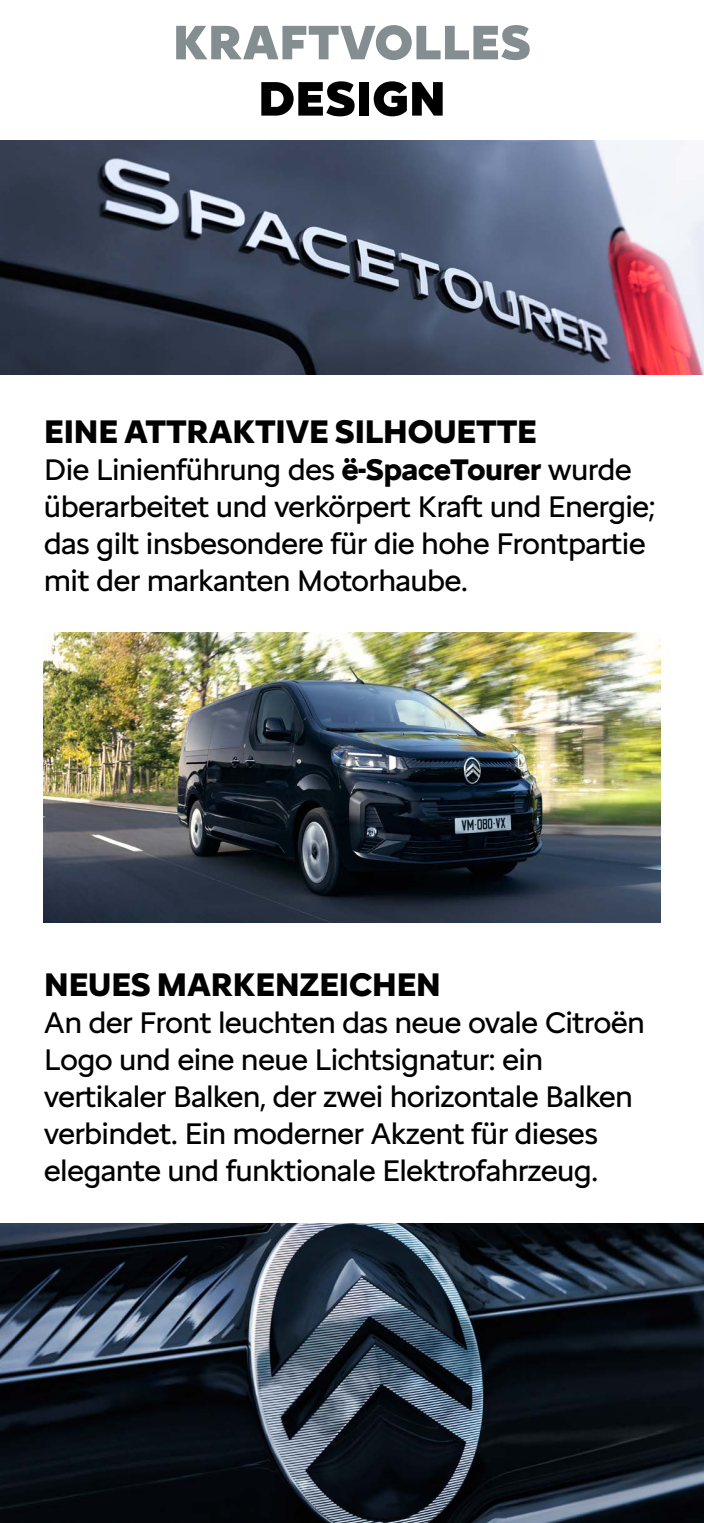
<style>
.page{position:relative;width:704px;height:1523px;background:#fff}
.page>*{position:absolute;margin:0;border:0;box-sizing:border-box;transform-origin:0 0}
.t1{font:900 50px "Citroen Type";letter-spacing:-.01em;color:#848e91}
.t2{font:900 50px "Citroen Type";letter-spacing:-.01em;color:#000}
.t3{font:700 33.75px "Citroen Type";letter-spacing:-.025em;color:#000}
.t4{font:30.75px/36.9px "Citroen Type";letter-spacing:-.025em;color:#000}
.s1{font-weight:700}
</style>
<div class="page">
<img style="left:0;top:1223px;width:703px;height:299px">
<img style="left:0;top:141px;width:703px;height:234px">
<img style="left:44px;top:632px;width:615px;height:290px">
<h1 class="t1" style="left:172px;top:4px;width:360px">KRAFTVOLLES</h1>
<h1 class="t2" style="left:258px;top:61px;width:190px">DESIGN</h1>
<p class="t3" style="left:44px;top:406px;width:494px">EINE ATTRAKTIVE SILHOUETTE</p>
<p class="t4" style="left:44px;top:448px;width:613px">Die Linienführung des <span class="s1">ë-SpaceTourer</span> wurde überarbeitet und verkörpert Kraft und Energie; das gilt insbesondere für die hohe Frontpartie mit der markanten Motorhaube.</p>
<p class="t3" style="left:44px;top:959px;width:398px">NEUES MARKENZEICHEN</p>
<p class="t4" style="left:44px;top:1001px;width:602px">An der Front leuchten das neue ovale Citroën Logo und eine neue Lichtsignatur: ein vertikaler Balken, der zwei horizontale Balken verbindet. Ein moderner Akzent für dieses elegante und funktionale Elektrofahrzeug.</p>
</div>
